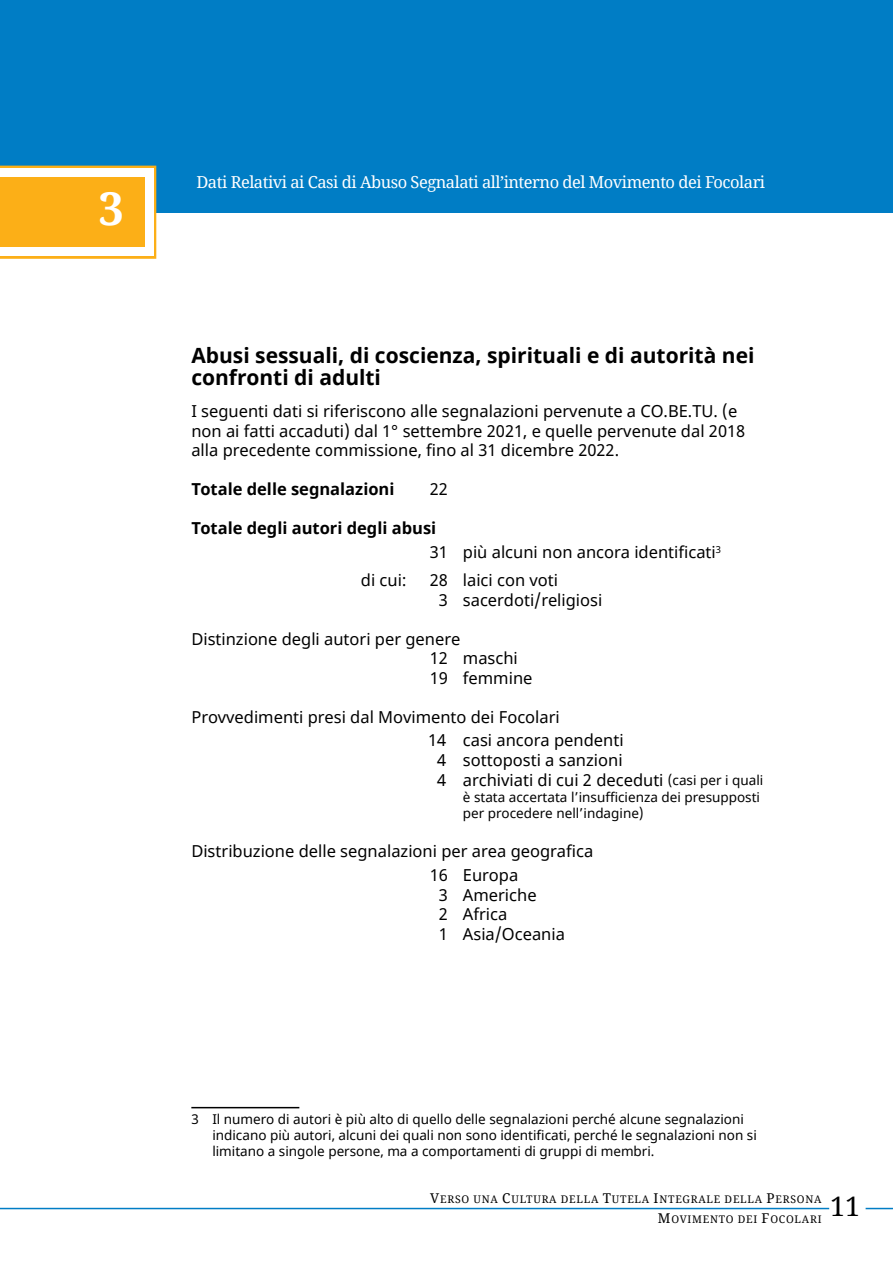
<style>
.page{position:relative;width:893px;height:1263px;background:#fff}
.page>*{position:absolute;margin:0;border:0;box-sizing:border-box;transform-origin:0 0}
.t1{font:700 45px "Noto Serif";color:#fff}
.t2{font:27px "Noto Serif";color:#000}
.t3{font:700 21px/22.5px "Noto Sans";color:#000}
.t4{font:16.5px/19.5px "Noto Sans";color:#000}
.t5{font:16.5px "Noto Serif";letter-spacing:-.03em;color:#fff}
.t6{font:700 16.5px "Noto Sans";color:#000}
.t7{font:13.5px/16.2px "Noto Sans";color:#000}
.t8{font:10.5px/19.5px "Noto Serif";letter-spacing:.07em;color:#000;text-align:right}
.s1{font-weight:700}
.s2{font-size:13.5px}
</style>
<div class="page">
<hr style="left:0;top:1208px;width:829px;height:1px;background:#007dc5">
<svg style="left:866px;top:1208px;width:27px;height:1px"></svg>
<div style="left:0;top:0;width:893px;height:212px;background:#007dc5"></div>
<div style="left:0;top:166px;width:156px;height:93px;border:6px solid #fcaf17"></div>
<div style="left:0;top:169px;width:153px;height:87px;background:#fff"></div>
<div style="left:0;top:177px;width:144px;height:70px;background:#fcaf17"></div>
<hr style="left:191px;top:1107px;width:108px;height:1px;background:#000">
<h1 class="t1" style="left:99px;top:177px;width:27px">3</h1>
<p class="t5" style="left:196px;top:170px;width:570px">Dati Relativi ai Casi di Abuso Segnalati all’interno del Movimento dei Focolari</p>
<p class="t3" style="left:191px;top:344px;width:565px">Abusi sessuali, di coscienza, spirituali e di autorità nei confronti di adulti</p>
<p class="t4" style="left:191px;top:402px;width:555px">I seguenti dati si riferiscono alle segnalazioni pervenute a CO.BE.TU. (e non ai fatti accaduti) dal 1° settembre 2021, e quelle pervenute dal 2018 alla precedente commissione, fino al 31 dicembre 2022.</p>
<p class="t6" style="left:191px;top:478px;width:205px">Totale delle segnalazioni</p>
<p class="t4" style="left:430px;top:480px;width:20px">22</p>
<p class="t4" style="left:430px;top:517px;width:293px;line-height:23.7px;text-indent:-238px"><span class="s1">Totale degli autori degli abusi<br></span>31 più alcuni non ancora identificati<sup>3</sup></p>
<p class="t4" style="left:361px;top:571px;width:47px">di cui:</p>
<p class="t4" style="left:439px;top:571px;width:165px;text-indent:-9px">28 laici con voti<br>3 sacerdoti/religiosi</p>
<p class="t4" style="left:430px;top:629px;width:104px;text-indent:-238px">Distinzione degli autori per genere<br>12 maschi<br>19 femmine</p>
<p class="t4" style="left:428px;top:705px;width:197px;line-height:23.7px;text-indent:-237px">Provvedimenti presi dal Movimento dei Focolari<br>14 casi ancora pendenti</p>
<p class="t4" style="left:437px;top:751px;width:327px">4 sottoposti a sanzioni<br>4 archiviati di cui 2 deceduti <span class="s2">(casi per i quali</span></p>
<p class="t7" style="left:463px;top:789px;width:299px">è stata accertata l’insufficienza dei presupposti per procedere nell’indagine)</p>
<p class="t4" style="left:430px;top:840px;width:165px;line-height:23.7px;text-indent:-238px">Distribuzione delle segnalazioni per area geografica<br>16 Europa</p>
<p class="t4" style="left:439px;top:885px;width:128px">3 Americhe<br>2 Africa<br>1 Asia/Oceania</p>
<p class="t7" style="left:212px;top:1111px;width:546px;text-indent:-21px">3 Il numero di autori è più alto di quello delle segnalazioni perché alcune segnalazioni indicano più autori, alcuni dei quali non sono identificati, perché le segnalazioni non si limitano a singole persone, ma a comportamenti di gruppi di membri.</p>
<p class="t8" style="left:430px;top:1189px;width:393px"><span class="s2">V</span>ERSO UNA <span class="s2">C</span>ULTURA DELLA <span class="s2">T</span>UTELA <span class="s2">I</span>NTEGRALE DELLA <span class="s2">P</span>ERSONA<br><span class="s2">M</span>OVIMENTO DEI <span class="s2">F</span>OCOLARI</p>
<h2 class="t2" style="left:830px;top:1187px;width:32px">11</h2>
</div>
